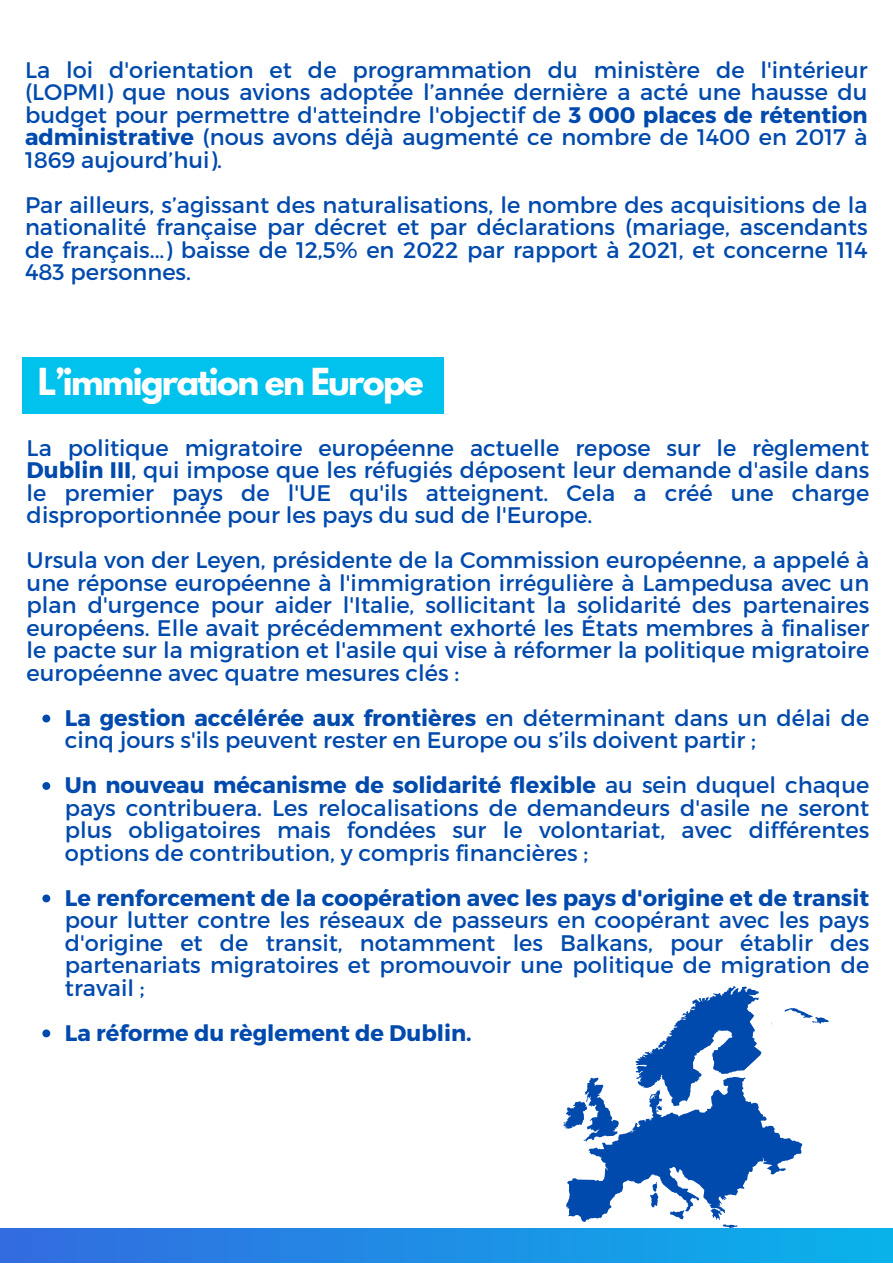
<style>
.page{position:relative;width:893px;height:1264px;background:#fff}
.page>*{position:absolute;margin:0;border:0;box-sizing:border-box;transform-origin:0 0}
.t1{font:700 33px "League Spartan";letter-spacing:-.05em;color:#fff}
.t2{font:22.5px/22.5px "Montserrat";color:#004aad;text-align:justify}
.t3{font:700 22.5px "Montserrat";color:#004aad}
.s1{font-weight:700}
</style>
<div class="page">
<div style="left:0;top:1228px;width:892px;height:34px;background:linear-gradient(to right,#336be0,#09b2ea)"></div>
<div style="left:22px;top:357px;width:421px;height:56px;background:#00c2ed"></div>
<svg style="left:563px;top:986px;width:265px;height:242px"></svg>
<svg style="left:42px;top:714px;width:8px;height:8px"></svg>
<svg style="left:42px;top:782px;width:8px;height:8px"></svg>
<svg style="left:42px;top:894px;width:8px;height:8px"></svg>
<svg style="left:42px;top:1029px;width:8px;height:8px"></svg>
<p class="t2" style="left:25px;top:58px;width:844px">La loi d'orientation et de programmation du ministère de l'intérieur (LOPMI) que nous avions adoptée l’année dernière a acté une hausse du budget pour permettre d'atteindre l'objectif de <span class="s1">3 000 places de rétention administrative</span> (nous avons déjà augmenté ce nombre de 1400 en 2017 à 1869 aujourd’hui).</p>
<p class="t2" style="left:25px;top:192px;width:844px">Par ailleurs, s’agissant des naturalisations, le nombre des acquisitions de la nationalité française par décret et par déclarations (mariage, ascendants de français...) baisse de 12,5% en 2022 par rapport à 2021, et concerne 114<br>483 personnes.</p>
<p class="t1" style="left:38px;top:365px;width:387px">L’immigration en Europe</p>
<p class="t2" style="left:27px;top:435px;width:844px">La politique migratoire européenne actuelle repose sur le règlement <span class="s1">Dublin III</span>, qui impose que les réfugiés déposent leur demande d'asile dans le premier pays de l'UE qu'ils atteignent. Cela a créé une charge disproportionnée pour les pays du sud de l'Europe.</p>
<p class="t2" style="left:27px;top:548px;width:844px;text-align:left">Ursula von der Leyen, présidente de la Commission européenne, a appelé à une réponse européenne à l'immigration irrégulière à Lampedusa avec un plan d'urgence pour aider l'Italie, sollicitant la solidarité des partenaires européens. Elle avait précédemment exhorté les États membres à finaliser le pacte sur la migration et l'asile qui vise à réformer la politique migratoire européenne avec quatre mesures clés :</p>
<p class="t2" style="left:65px;top:705px;width:805px"><span class="s1">La gestion accélérée aux frontières</span> en déterminant dans un délai de cinq jours s'ils peuvent rester en Europe ou s’ils doivent partir ;</p>
<p class="t2" style="left:65px;top:773px;width:805px"><span class="s1">Un nouveau mécanisme de solidarité flexible</span> au sein duquel chaque pays contribuera. Les relocalisations de demandeurs d'asile ne seront plus obligatoires mais fondées sur le volontariat, avec différentes options de contribution, y compris financières ;</p>
<p class="t2" style="left:65px;top:885px;width:805px"><span class="s1">Le renforcement de la coopération avec les pays d'origine et de transit </span>pour lutter contre les réseaux de passeurs en coopérant avec les pays d'origine et de transit, notamment les Balkans, pour établir des partenariats migratoires et promouvoir une politique de migration de travail ;</p>
<p class="t3" style="left:65px;top:1018px;width:408px">La réforme du règlement de Dublin.</p>
</div>
